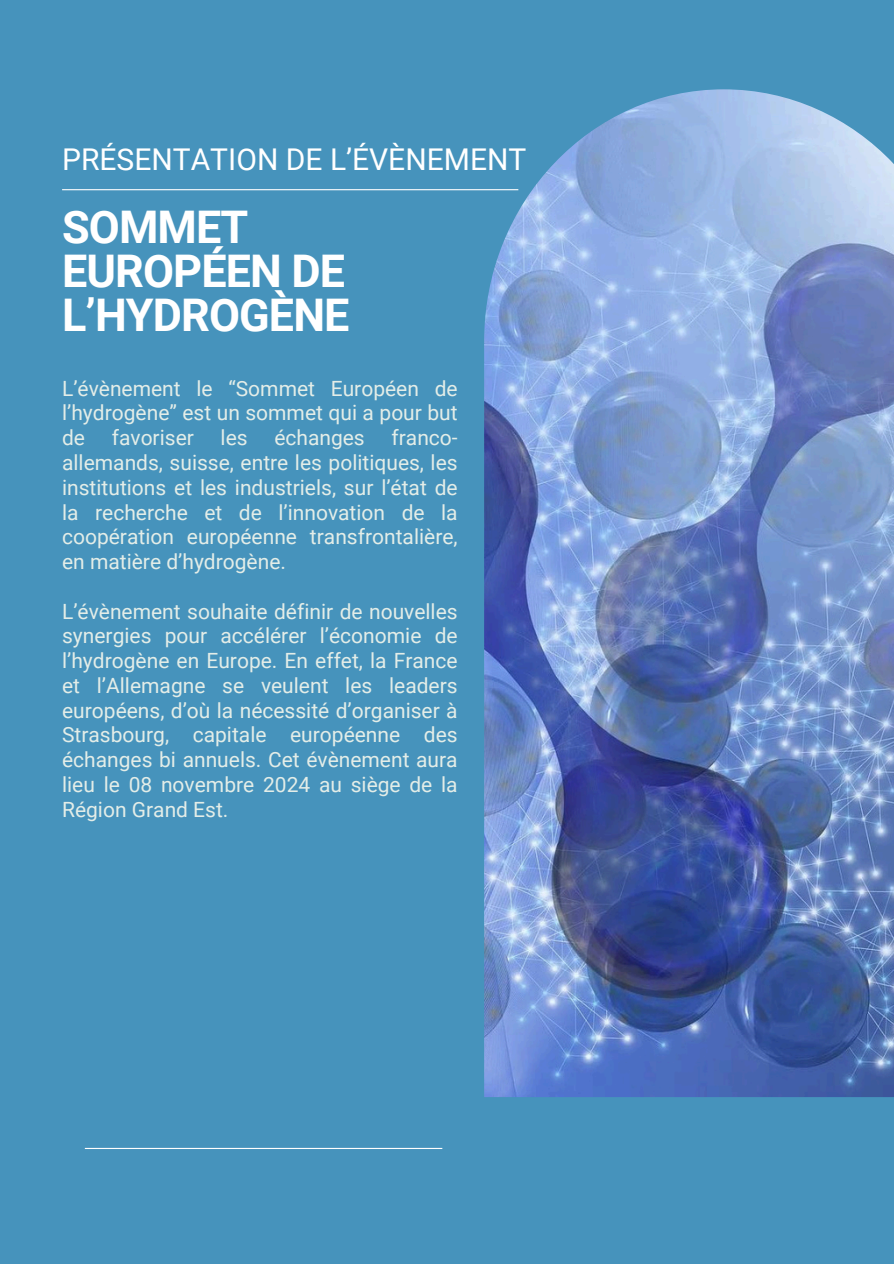
<style>
.page{position:relative;width:894px;height:1264px;background:#fff}
.page>*{position:absolute;margin:0;border:0;box-sizing:border-box;transform-origin:0 0}
.t1{font:700 45px/43.8px "Roboto";letter-spacing:-.02em;color:#fff}
.t2{font:30px "Roboto";color:#fff}
.t3{font:21px/24.8px "Roboto";color:#e3ede8;text-align:justify}
</style>
<div class="page">
<div style="left:0;top:0;width:893px;height:1263px;background:#4693bc"></div>
<img style="left:484px;top:89px;width:409px;height:1008px">
<hr style="left:85px;top:1147px;width:357px;height:1px;background:#fff">
<hr style="left:62px;top:189px;width:456px;height:1px;background:#fff">
<h2 class="t2" style="left:62px;top:142px;width:465px">PRÉSENTATION DE L’ÉVÈNEMENT</h2>
<h1 class="t1" style="left:62px;top:206px;width:289px">SOMMET<br>EUROPÉEN DE<br>L’HYDROGÈNE</h1>
<p class="t3" style="left:62px;top:376px;width:397px">L’évènement le “Sommet Européen de l’hydrogène” est un sommet qui a pour but de</p>
<p class="t3" style="left:62px;top:425px;width:397px;text-indent:329px">franco&shy;allemands, suisse, entre les politiques, les institutions et les industriels, sur l’état de la recherche et de l’innovation de la coopération européenne transfrontalière, en matière d’hydrogène.</p>
<p class="t3" style="left:62px;top:599px;width:397px">L’évènement souhaite définir de nouvelles synergies pour accélérer l’économie de l’hydrogène en Europe. En effet, la France et l’Allemagne se veulent les leaders européens, d’où la nécessité d’organiser à Strasbourg, capitale européenne des échanges bi annuels. Cet évènement aura lieu le 08 novembre 2024 au siège de la Région Grand Est.</p>
<p class="t3" style="left:112px;top:425px;width:84px">favoriser</p>
<p class="t3" style="left:220px;top:425px;width:29px">les</p>
<p class="t3" style="left:274px;top:425px;width:92px">échanges</p>
</div>
